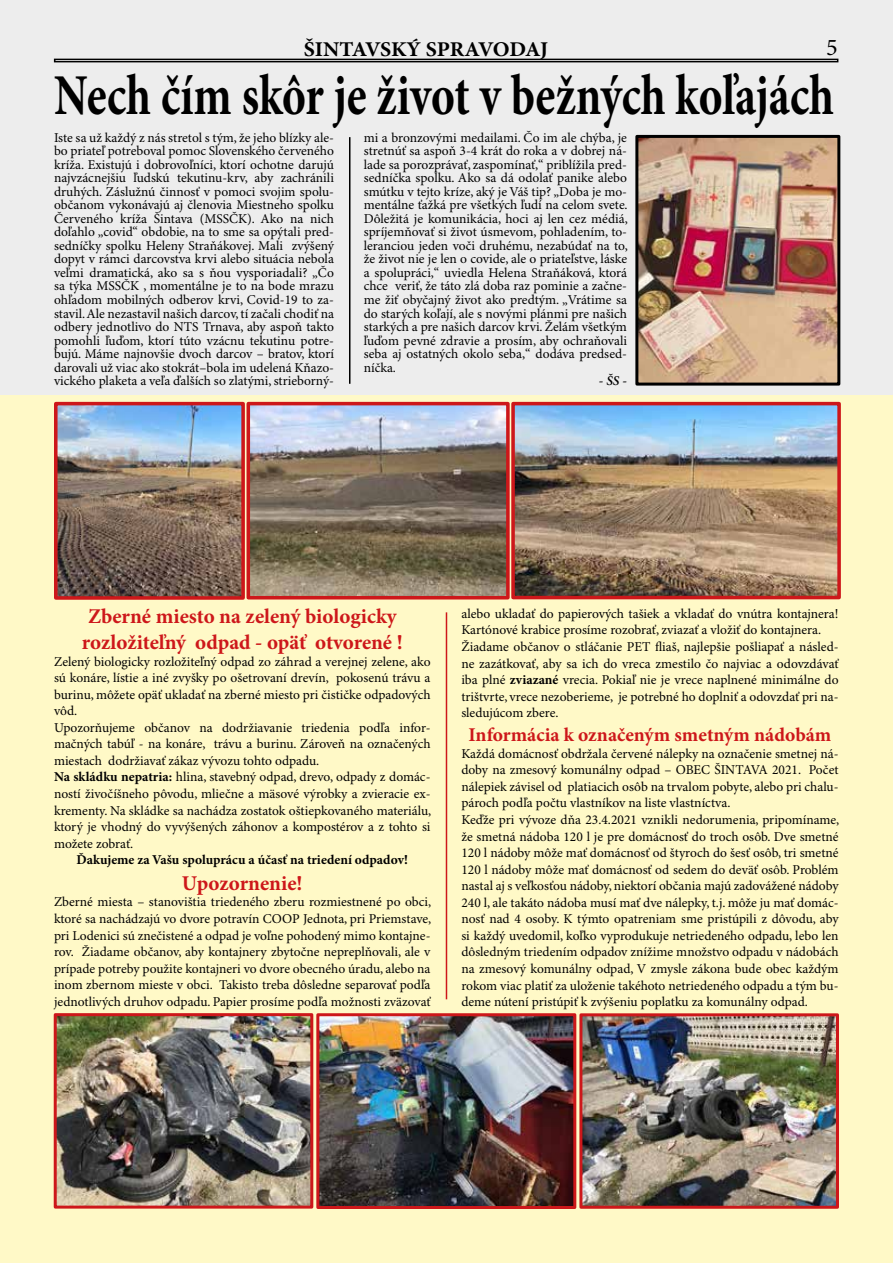
<style>
.page{position:relative;width:893px;height:1263px;background:#fff}
.page>*{position:absolute;margin:0;border:0;box-sizing:border-box;transform-origin:0 0}
.t1{font:700 57.75px "Minion Pro";color:#000;scale:.79 1}
.t2{font:24px "Minion Pro";color:#000}
.t3{font:700 21px/25.5px "Minion Pro";color:#cd171a}
.t4{font:700 21px "Minion Pro";letter-spacing:-.015em;color:#000;scale:1.05 1}
.t5{font:700 19.5px "Minion Pro";color:#cd171a}
.t6{font:13.5px/16.5px "Minion Pro";color:#000;text-align:justify}
.t7{font:700 13.5px "Minion Pro";color:#000}
.t8{font:italic 600 13.5px "Minion Pro";color:#000}
.s1{font-weight:700}
</style>
<div class="page">
<div style="left:0;top:0;width:893px;height:398px;background:#ededed"></div>
<div style="left:0;top:395px;width:893px;height:868px;background:#fff9c7"></div>
<img style="left:639px;top:139px;width:197px;height:243px">
<div style="left:635px;top:135px;width:205px;height:251px;border:3px solid #000"></div>
<hr style="left:349px;top:137px;width:1px;height:247px;background:#000">
<hr style="left:446px;top:612px;width:1px;height:387px;background:#cd171a">
<img style="left:583px;top:1017px;width:252px;height:188px">
<div style="left:579px;top:1013px;width:260px;height:196px;border:3px solid #cd171a"></div>
<img style="left:320px;top:1017px;width:252px;height:188px">
<div style="left:316px;top:1013px;width:260px;height:196px;border:3px solid #cd171a"></div>
<img style="left:58px;top:1017px;width:251px;height:187px">
<div style="left:54px;top:1013px;width:259px;height:195px;border:3px solid #cd171a"></div>
<img style="left:516px;top:407px;width:320px;height:187px">
<div style="left:511px;top:402px;width:330px;height:197px;border:4px solid #cd171a"></div>
<img style="left:252px;top:407px;width:253px;height:187px">
<div style="left:247px;top:402px;width:263px;height:197px;border:4px solid #cd171a"></div>
<img style="left:59px;top:407px;width:181px;height:188px">
<div style="left:54px;top:402px;width:191px;height:198px;border:4px solid #cd171a"></div>
<div style="left:54px;top:59px;width:784px;height:3px;border:2px solid #000"></div>
<h3 class="t4" style="left:304px;top:37px;width:234px">ŠINTAVSKÝ SPRAVODAJ</h3>
<h2 class="t2" style="left:826px;top:33px;width:13px">5</h2>
<h1 class="t1" style="left:54px;top:61px;width:989px">Nech čím skôr je život v bežných koľajách</h1>
<p class="t6" style="left:54px;top:131px;width:282px;line-height:13.5px">Iste sa už každý z nás stretol s tým, že jeho blízky ale&shy;bo priateľ potreboval pomoc Slovenského červeného kríža. Existujú i dobrovoľníci, ktorí ochotne darujú najvzácnejšiu ľudskú tekutinu-krv, aby zachránili druhých. Záslužnú činnosť v pomoci svojim spolu&shy;občanom vykonávajú aj členovia Miestneho spolku Červeného kríža Šintava (MSSČK). Ako na nich doľahlo „covid“ obdobie, na to sme sa opýtali pred&shy;sedníčky spolku Heleny Straňákovej. Mali zvýšený dopyt v rámci darcovstva krvi alebo situácia nebola veľmi dramatická, ako sa s ňou vysporiadali? „Čo sa týka MSSČK , momentálne je to na bode mrazu ohľadom mobilných odberov krvi, Covid-19 to za&shy;stavil. Ale nezastavil našich darcov, tí začali chodiť na odbery jednotlivo do NTS Trnava, aby aspoň takto pomohli ľuďom, ktorí túto vzácnu tekutinu potre&shy;bujú. Máme najnovšie dvoch darcov – bratov, ktorí darovali už viac ako stokrát–bola im udelená Kňazo&shy;vického plaketa a veľa ďalších so zlatými, strieborný-</p>
<p class="t6" style="left:364px;top:131px;width:265px;line-height:13.5px">mi a bronzovými medailami. Čo im ale chýba, je stretnúť sa aspoň 3-4 krát do roka a v dobrej ná&shy;lade sa porozprávať, zaspomínať,“ priblížila pred&shy;sedníčka spolku. Ako sa dá odolať panike alebo smútku v tejto kríze, aký je Váš tip? „Doba je mo&shy;mentálne ťažká pre všetkých ľudí na celom svete.<br>Dôležitá je komunikácia, hoci aj len cez médiá, spríjemňovať si život úsmevom, pohladením, to&shy;leranciou jeden voči druhému, nezabúdať na to, že život nie je len o covide, ale o priateľstve, láske a spolupráci,“ uviedla Helena Straňáková, ktorá chce veriť, že táto zlá doba raz pominie a začne&shy;me žiť obyčajný život ako predtým. „Vrátime sa do starých koľají, ale s novými plánmi pre našich starkých a pre našich darcov krvi. Želám všetkým ľuďom pevné zdravie a prosím, aby ochraňovali seba aj ostatných okolo seba,“ dodáva predsed&shy;níčka.</p>
<p class="t8" style="left:599px;top:373px;width:30px">- ŠS -</p>
<h3 class="t3" style="left:82px;top:605px;width:322px">Zberné miesto na zelený biologicky rozložiteľný odpad - opäť otvorené !</h3>
<p class="t6" style="left:54px;top:653px;width:379px;text-align:left">Zelený biologicky rozložiteľný odpad zo záhrad a verejnej zelene, ako sú konáre, lístie a iné zvyšky po ošetrovaní drevín, pokosenú trávu a burinu, môžete opäť ukladať na zberné miesto pri čističke odpadových vôd.<br>Upozorňujeme občanov na dodržiavanie triedenia podľa infor&shy;mačných tabúľ - na konáre, trávu a burinu. Zároveň na označených miestach dodržiavať zákaz vývozu tohto odpadu.<br><span class="s1">Na skládku nepatria:</span> hlina, stavebný odpad, drevo, odpady z domác&shy;ností živočíšneho pôvodu, mliečne a mäsové výrobky a zvieracie ex&shy;krementy. Na skládke sa nachádza zostatok oštiepkovaného materiálu, ktorý je vhodný do vyvýšených záhonov a kompostérov a z tohto si možete zobrať.</p>
<p class="t7" style="left:77px;top:852px;width:333px">Ďakujeme za Vašu spoluprácu a účasť na triedení odpadov!</p>
<h3 class="t3" style="left:182px;top:871px;width:122px">Upozornenie!</h3>
<p class="t6" style="left:54px;top:894px;width:379px">Zberné miesta – stanovištia triedeného zberu rozmiestnené po obci, ktoré sa nachádzajú vo dvore potravín COOP Jednota, pri Priemstave, pri Lodenici sú znečistené a odpad je voľne pohodený mimo kontajne&shy;rov. Žiadame občanov, aby kontajnery zbytočne nepreplňovali, ale v prípade potreby použite kontajneri vo dvore obecného úradu, alebo na inom zbernom mieste v obci. Takisto treba dôsledne separovať podľa jednotlivých druhov odpadu. Papier prosíme podľa možnosti zväzovať</p>
<p class="t6" style="left:461px;top:606px;width:379px;text-align:left">alebo ukladať do papierových tašiek a vkladať do vnútra kontajnera!<br>Kartónové krabice prosíme rozobrať, zviazať a vložiť do kontajnera.<br>Žiadame občanov o stláčanie PET fliaš, najlepšie pošliapať a násled&shy;ne zazátkovať, aby sa ich do vreca zmestilo čo najviac a odovzdávať iba plné <span class="s1">zviazané</span> vrecia. Pokiaľ nie je vrece naplnené minimálne do trištvrte, vrece nezoberieme, je potrebné ho doplniť a odovzdať pri na&shy;sledujúcom zbere.</p>
<h3 class="t5" style="left:469px;top:723px;width:364px">Informácia k označeným smetným nádobám</h3>
<p class="t6" style="left:461px;top:746px;width:379px;text-align:left">Každá domácnosť obdržala červené nálepky na označenie smetnej ná&shy;doby na zmesový komunálny odpad – OBEC ŠINTAVA 2021. Počet nálepiek závisel od platiacich osôb na trvalom pobyte, alebo pri chalu&shy;pároch podľa počtu vlastníkov na liste vlastníctva.<br>Keďže pri vývoze dňa 23.4.2021 vznikli nedorumenia, pripomíname, že smetná nádoba 120 l je pre domácnosť do troch osôb. Dve smetné 120 l nádoby môže mať domácnosť od štyroch do šesť osôb, tri smetné 120 l nádoby môže mať domácnosť od sedem do deväť osôb. Problém nastal aj s veľkosťou nádoby, niektorí občania majú zadovážené nádoby 240 l, ale takáto nádoba musí mať dve nálepky, t.j. môže ju mať domác&shy;nosť nad 4 osoby. K týmto opatreniam sme pristúpili z dôvodu, aby si každý uvedomil, koľko vyprodukuje netriedeného odpadu, lebo len dôsledným triedením odpadov znížime množstvo odpadu v nádobách na zmesový komunálny odpad, V zmysle zákona bude obec každým rokom viac platiť za uloženie takéhoto netriedeného odpadu a tým bu&shy;deme nútení pristúpiť k zvýšeniu poplatku za komunálny odpad.</p>
</div>
